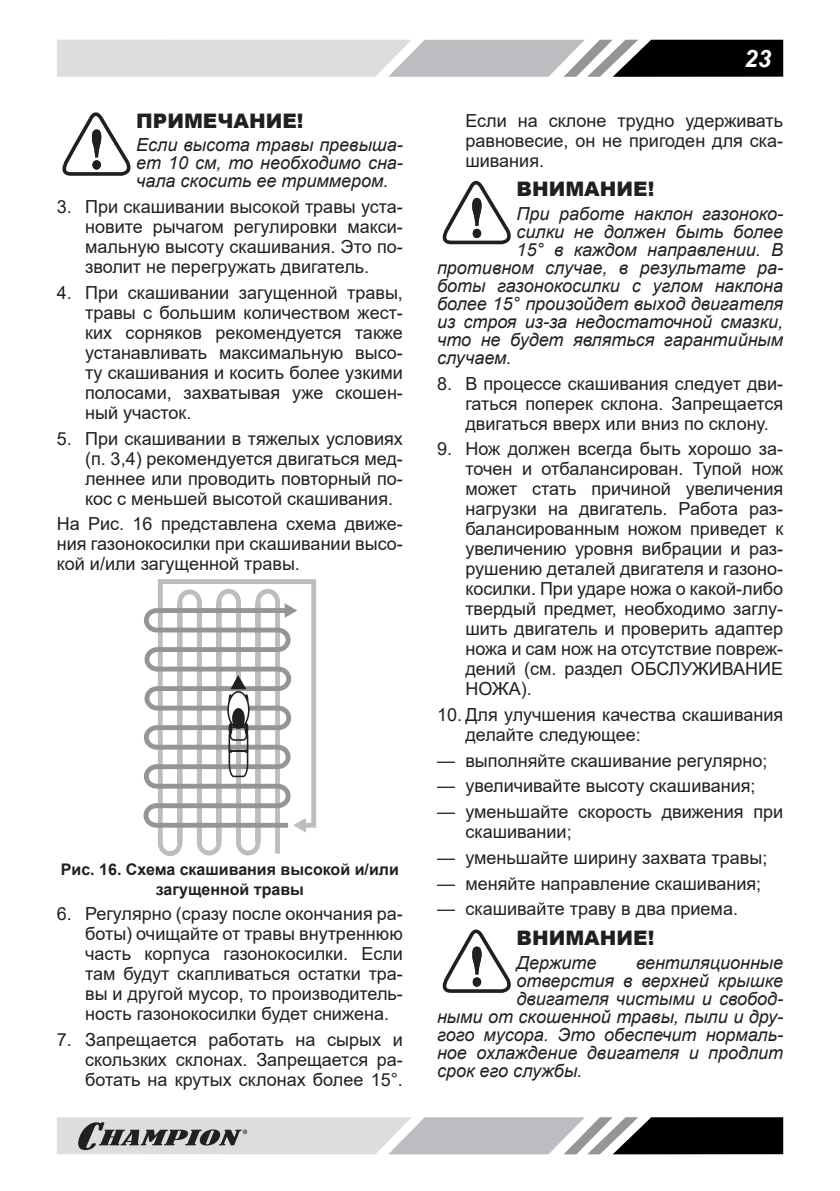
<style>
.page{position:relative;width:840px;height:1191px;background:#fff}
.page>*{position:absolute;margin:0;border:0;box-sizing:border-box;transform-origin:0 0}
.t1{font:italic 700 24px "Arial";color:#fff}
.ВНИМАНИЕ{font:900 20px "Arial";color:#231f20}
.Текст_список{font:18px/20px "Arial";color:#231f20;text-align:justify}
.ВНИМАНИЕ_ТЕКСТ{font:italic 18px/18px "Arial";color:#231f20;text-align:justify}
.Текст_основной{font:18px/20px "Arial";color:#231f20;text-align:justify}
.РИСУНОК{font:700 16px/19.2px "Arial";color:#231f20;text-align:center}
</style>
<div class="page">
<svg style="left:57px;top:40px;width:725px;height:37px;background:#a7a8aa"></svg>
<svg style="left:57px;top:1117px;width:725px;height:37px;background:#9c9d9e"></svg>
<svg style="left:62px;top:112px;width:69px;height:64px"></svg>
<svg style="left:158px;top:579px;width:159px;height:277px"></svg>
<svg style="left:143px;top:603px;width:163px;height:229px"></svg>
<svg style="left:442px;top:181px;width:69px;height:63px"></svg>
<svg style="left:442px;top:929px;width:69px;height:64px"></svg>
<p class="ВНИМАНИЕ" style="left:136px;top:106px;width:169px">ПРИМЕЧАНИЕ!</p>
<p class="ВНИМАНИЕ_ТЕКСТ" style="left:136px;top:136px;width:268px">Если высота травы превыша&shy;ет 10 см, то необходимо сна&shy;чала скосить ее триммером.</p>
<p class="Текст_список" style="left:85px;top:197px;width:319px;text-indent:-28px">3. При скашивании высокой травы уста&shy;новите рычагом регулировки макси&shy;мальную высоту скашивания. Это по&shy;зволит не перегружать двигатель.</p>
<p class="Текст_список" style="left:85px;top:282px;width:319px;text-indent:-28px">4. При скашивании загущенной травы, травы с большим количеством жест&shy;ких сорняков рекомендуется также устанавливать максимальную высо&shy;ту скашивания и косить более узкими полосами, захватывая уже скошен&shy;ный участок.</p>
<p class="Текст_список" style="left:85px;top:428px;width:319px;text-indent:-28px">5. При скашивании в тяжелых условиях (п. 3,4) рекомендуется двигаться мед&shy;леннее или проводить повторный по&shy;кос с меньшей высотой скашивания.</p>
<p class="Текст_основной" style="left:57px;top:514px;width:347px">На Рис. 16 представлена схема движе&shy;ния газонокосилки при скашивании высо&shy;кой и/или загущенной травы.</p>
<p class="РИСУНОК" style="left:61px;top:860px;width:339px">Рис. 16. Схема скашивания высокой и/или загущенной травы</p>
<p class="Текст_список" style="left:85px;top:903px;width:319px;text-indent:-28px">6. Регулярно (сразу после окончания ра&shy;боты) очищайте от травы внутреннюю часть корпуса газонокосилки. Если там будут скапливаться остатки тра&shy;вы и другой мусор, то производитель&shy;ность газонокосилки будет снижена.</p>
<p class="Текст_список" style="left:85px;top:1029px;width:319px;text-indent:-28px">7. Запрещается работать на сырых и скользких склонах. Запрещается ра&shy;ботать на крутых склонах более 15°.</p>
<h1 class="t1" style="left:743px;top:42px;width:28px">23</h1>
<p class="Текст_список" style="left:465px;top:110px;width:319px">Если на склоне трудно удерживать равновесие, он не пригоден для ска&shy;шивания.</p>
<p class="ВНИМАНИЕ" style="left:516px;top:175px;width:139px">ВНИМАНИЕ!</p>
<p class="ВНИМАНИЕ_ТЕКСТ" style="left:516px;top:205px;width:268px">При работе наклон газоноко-</p>
<p class="ВНИМАНИЕ_ТЕКСТ" style="left:516px;top:223px;width:268px">силки не должен быть более</p>
<p class="ВНИМАНИЕ_ТЕКСТ" style="left:516px;top:241px;width:268px">15° в каждом направлении. В</p>
<p class="ВНИМАНИЕ_ТЕКСТ" style="left:437px;top:259px;width:347px">противном случае, в результате ра-</p>
<p class="ВНИМАНИЕ_ТЕКСТ" style="left:437px;top:277px;width:347px">боты газонокосилки с углом наклона</p>
<p class="ВНИМАНИЕ_ТЕКСТ" style="left:437px;top:295px;width:347px">более 15° произойдет выход двигателя</p>
<p class="ВНИМАНИЕ_ТЕКСТ" style="left:437px;top:313px;width:347px">из строя из-за недостаточной смазки,</p>
<p class="ВНИМАНИЕ_ТЕКСТ" style="left:437px;top:331px;width:347px">что не будет являться гарантийным</p>
<p class="ВНИМАНИЕ_ТЕКСТ" style="left:437px;top:349px;width:76px">случаем.</p>
<p class="Текст_список" style="left:465px;top:373px;width:319px;text-indent:-28px">8. В процессе скашивания следует дви&shy;гаться поперек склона. Запрещается двигаться вверх или вниз по склону.</p>
<p class="Текст_список" style="left:465px;top:439px;width:319px;text-indent:-28px">9. Нож должен всегда быть хорошо за&shy;точен и отбалансирован. Тупой нож может стать причиной увеличения нагрузки на двигатель. Работа раз&shy;балансированным ножом приведет к увеличению уровня вибрации и раз&shy;рушению деталей двигателя и газоно&shy;косилки. При ударе ножа о какой-либо твердый предмет, необходимо заглу&shy;шить двигатель и проверить адаптер ножа и сам нож на отсутствие повреж&shy;дений (см. раздел ОБСЛУЖИВАНИЕ НОЖА).</p>
<p class="Текст_список" style="left:465px;top:704px;width:319px;text-indent:-28px">10. Для улучшения качества скашивания делайте следующее:</p>
<p class="Текст_список" style="left:437px;top:750px;width:332px">— выполняйте скашивание регулярно;</p>
<p class="Текст_список" style="left:437px;top:776px;width:320px">— увеличивайте высоту скашивания;</p>
<p class="Текст_список" style="left:465px;top:801px;width:319px;text-indent:-28px">— уменьшайте скорость движения при скашивании;</p>
<p class="Текст_список" style="left:437px;top:847px;width:331px">— уменьшайте ширину захвата травы;</p>
<p class="Текст_список" style="left:437px;top:873px;width:325px">— меняйте направление скашивания;</p>
<p class="Текст_список" style="left:437px;top:898px;width:302px">— скашивайте траву в два приема.</p>
<p class="ВНИМАНИЕ" style="left:516px;top:923px;width:139px">ВНИМАНИЕ!</p>
<p class="ВНИМАНИЕ_ТЕКСТ" style="left:516px;top:953px;width:81px">Держите</p>
<p class="ВНИМАНИЕ_ТЕКСТ" style="left:635px;top:953px;width:149px">вентиляционные</p>
<p class="ВНИМАНИЕ_ТЕКСТ" style="left:516px;top:971px;width:268px">отверстия в верхней крышке</p>
<p class="ВНИМАНИЕ_ТЕКСТ" style="left:516px;top:989px;width:268px">двигателя чистыми и свобод-</p>
<p class="ВНИМАНИЕ_ТЕКСТ" style="left:437px;top:1007px;width:347px">ными от скошенной травы, пыли и дру-</p>
<p class="ВНИМАНИЕ_ТЕКСТ" style="left:437px;top:1025px;width:347px">гого мусора. Это обеспечит нормаль-</p>
<p class="ВНИМАНИЕ_ТЕКСТ" style="left:437px;top:1043px;width:347px">ное охлаждение двигателя и продлит</p>
<p class="ВНИМАНИЕ_ТЕКСТ" style="left:437px;top:1061px;width:147px">срок его службы.</p>
</div>
